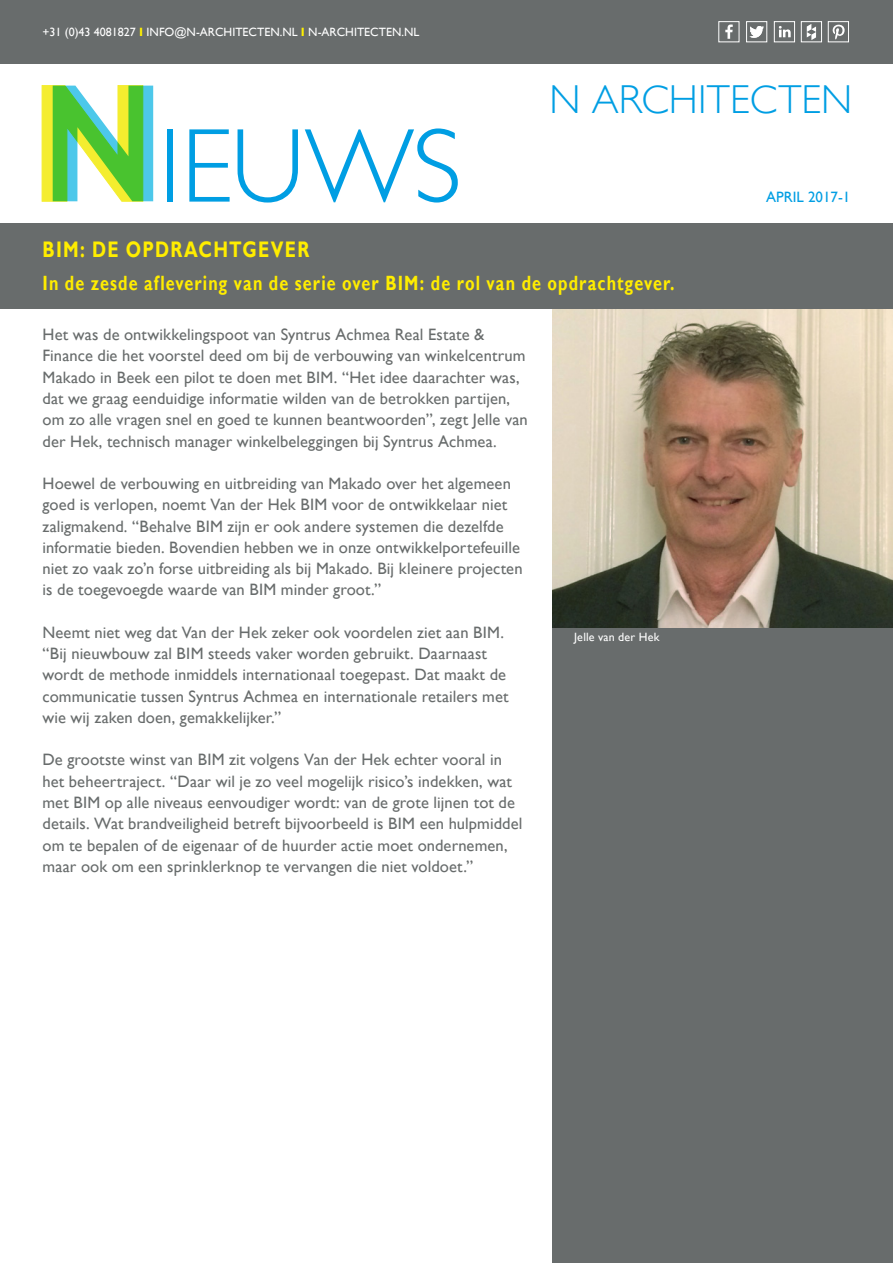
<style>
.page{position:relative;width:893px;height:1263px;background:#fff}
.page>*{position:absolute;margin:0;border:0;box-sizing:border-box;transform-origin:0 0}
.t1{font:300 105.9px "Gill Sans";letter-spacing:-.01em;color:#009ee3}
.t2{font:300 40.35px "Gill Sans";letter-spacing:.005em;color:#009ee3}
.t3{font:700 22.5px "Gill Sans";letter-spacing:.07em;color:#ffed00;scale:.78 1}
.t4{font:700 20.7px "Gill Sans";letter-spacing:.065em;color:#ffed00;scale:.78 1}
.t5{font:16.5px/21.3px "Gill Sans";letter-spacing:.005em;color:#686c6c}
.t6{font:15px "Gill Sans";color:#009ee3}
.t7{font:12px "Gill Sans";color:#fff}
.t8{font:12px "Gill Sans";letter-spacing:.02em;color:#fff}
.s1{font-weight:700;color:#fff101}
</style>
<div class="page">
<div style="left:553px;top:298px;width:340px;height:965px;background:#686c6c"></div>
<div style="left:0;top:0;width:893px;height:64px;background:#686c6c"></div>
<svg style="left:42px;top:85px;width:111px;height:117px"></svg>
<img style="left:553px;top:309px;width:340px;height:318px">
<svg style="left:749px;top:26px;width:15px;height:12px"></svg>
<div style="left:746px;top:21px;width:21px;height:21px;border:1px solid #fff"></div>
<svg style="left:725px;top:24px;width:8px;height:15px"></svg>
<div style="left:718px;top:21px;width:21px;height:21px;border:1px solid #fff"></div>
<svg style="left:779px;top:26px;width:12px;height:11px"></svg>
<div style="left:774px;top:21px;width:21px;height:21px;border:1px solid #fff"></div>
<svg style="left:807px;top:24px;width:9px;height:16px"></svg>
<div style="left:801px;top:21px;width:21px;height:21px;border:1px solid #fff"></div>
<svg style="left:833px;top:25px;width:12px;height:14px"></svg>
<div style="left:828px;top:21px;width:21px;height:21px;border:1px solid #fff"></div>
<div style="left:0;top:223px;width:893px;height:85px;background:#686c6c"></div>
<p class="t7" style="left:43px;top:25px;width:378px">+31 (0)43 4081827 <span class="s1">I</span> INFO@N-ARCHITECTEN.NL <span class="s1">I</span> N-ARCHITECTEN.NL</p>
<p class="t1" style="left:159px;top:83px;width:304px">IEUWS</p>
<p class="t3" style="left:43px;top:236px;width:343px">BIM: DE OPDRACHTGEVER</p>
<p class="t2" style="left:549px;top:68px;width:304px">N ARCHITECTEN</p>
<p class="t6" style="left:766px;top:188px;width:86px">APRIL 2017-1</p>
<p class="t4" style="left:43px;top:270px;width:812px">In de zesde aflevering van de serie over BIM: de rol van de opdrachtgever.</p>
<p class="t5" style="left:43px;top:324px;width:443px">Het was de ontwikkelingspoot van Syntrus Achmea Real Estate &amp;</p>
<p class="t5" style="left:43px;top:346px;width:487px">Finance die het voorstel deed om bij de verbouwing van winkelcentrum Makado in Beek een pilot te doen met BIM. “Het idee daarachter was, dat we graag eenduidige informatie wilden van de betrokken partijen, om zo alle vragen snel en goed te kunnen beantwoorden”, zegt Jelle van der Hek, technisch manager winkelbeleggingen bij Syntrus Achmea.</p>
<p class="t5" style="left:43px;top:473px;width:482px">Hoewel de verbouwing en uitbreiding van Makado over het algemeen goed is verlopen, noemt Van der Hek BIM voor de ontwikkelaar niet zaligmakend. “Behalve BIM zijn er ook andere systemen die dezelfde informatie bieden. Bovendien hebben we in onze ontwikkelportefeuille niet zo vaak zo’n forse uitbreiding als bij Makado. Bij kleinere projecten is de toegevoegde waarde van BIM minder groot.”</p>
<p class="t5" style="left:43px;top:622px;width:468px">Neemt niet weg dat Van der Hek zeker ook voordelen ziet aan BIM. “Bij nieuwbouw zal BIM steeds vaker worden gebruikt. Daarnaast wordt de methode inmiddels internationaal toegepast. Dat maakt de communicatie tussen Syntrus Achmea en internationale retailers met wie wij zaken doen, gemakkelijker.”</p>
<p class="t5" style="left:43px;top:749px;width:481px">De grootste winst van BIM zit volgens Van der Hek echter vooral in het beheertraject. “Daar wil je zo veel mogelijk risico’s indekken, wat met BIM op alle niveaus eenvoudiger wordt: van de grote lijnen tot de details. Wat brandveiligheid betreft bijvoorbeeld is BIM een hulpmiddel om te bepalen of de eigenaar of de huurder actie moet ondernemen, maar ook om een sprinklerknop te vervangen die niet voldoet.”</p>
<p class="t8" style="left:574px;top:630px;width:87px">Jelle van der Hek</p>
</div>
